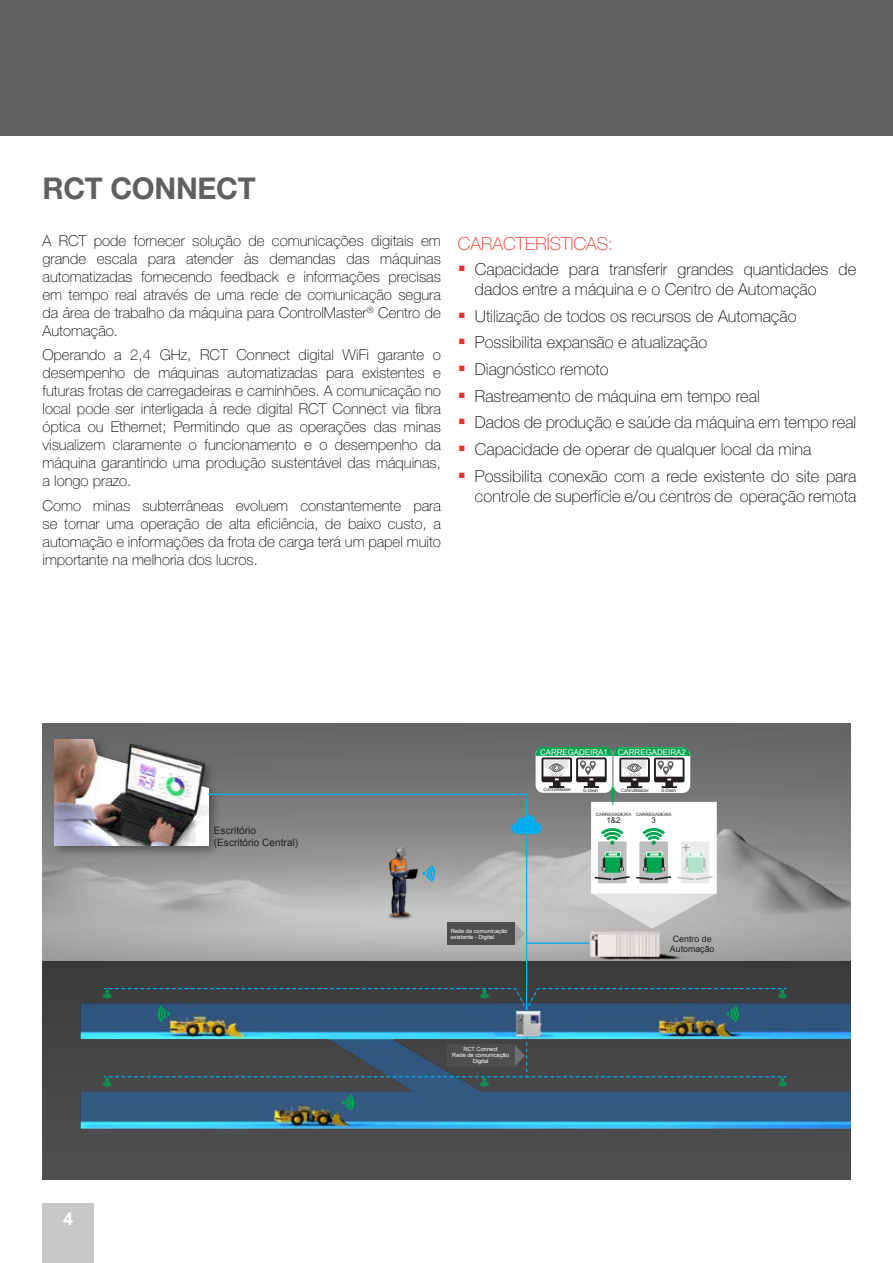
<style>
.page{position:relative;width:893px;height:1263px;background:#fff}
.page>*{position:absolute;margin:0;border:0;box-sizing:border-box;transform-origin:0 0}
.t1{font:700 30px "Helvetica Neue LT Std";letter-spacing:-.01em;color:#5f6062}
.t2{font:100 18px "Helvetica Neue LT Std";color:#ee3124}
.t3{font:700 18px "Arial";color:#fff}
.t4{font:100 16.5px/26.7px "Helvetica Neue LT Std";color:#000}
.t5{font:100 15px/18px "Helvetica Neue LT Std";color:#000;text-align:justify}
.t6{font:10.2px/12.1px "Arial";color:#231f20}
.t7{font:8.85px/10.6px "Arial";color:#231f20;text-align:center}
.t8{font:7.95px "Arial";color:#fff}
.t9{font:7.95px "Arial";color:#231f20}
.t10{font:5.7px/6.3px "Arial";color:#fff}
.t11{font:4.5px "Arial";color:#231f20}
.t12{font:4.35px "Arial";color:#231f20}
</style>
<div class="page">
<div style="left:0;top:0;width:893px;height:136px;background:#5f6062"></div>
<img style="left:43px;top:723px;width:807px;height:456px">
<img style="left:167px;top:737px;width:602px;height:300px">
<img style="left:43px;top:723px;width:300px;height:158px">
<img style="left:55px;top:739px;width:153px;height:106px">
<svg style="left:342px;top:1094px;width:12px;height:17px"></svg>
<svg style="left:102px;top:1037px;width:685px;height:49px;background:#424f56"></svg>
<div style="left:43px;top:1203px;width:51px;height:60px;background:#c7c7c8"></div>
<svg style="left:102px;top:747px;width:685px;height:275px;background:#868c8f"></svg>
<h1 class="t1" style="left:43px;top:170px;width:215px">RCT CONNECT</h1>
<p class="t5" style="left:43px;top:232px;width:400px">A RCT pode fornecer solução de comunicações digitais em grande escala para atender às demandas das máquinas automatizadas fornecendo feedback e informações precisas em tempo real através de uma rede de comunicação segura da área de trabalho da máquina para ControlMaster<sup>®</sup> Centro de Automação.</p>
<p class="t5" style="left:43px;top:346px;width:400px">Operando a 2,4 GHz, RCT Connect digital WiFi garante o desempenho de máquinas automatizadas para existentes e futuras frotas de carregadeiras e caminhões. A comunicação no local pode ser interligada à rede digital RCT Connect via fibra óptica ou Ethernet; Permitindo que as operações das minas visualizem claramente o funcionamento e o desempenho da máquina garantindo uma produção sustentável das máquinas, a longo prazo.</p>
<p class="t5" style="left:43px;top:496px;width:400px">Como minas subterrâneas evoluem constantemente para se tornar uma operação de alta eficiência, de baixo custo, a automação e informações da frota de carga terá um papel muito importante na melhoria dos lucros.</p>
<p class="t2" style="left:458px;top:234px;width:157px">CARACTERÍSTICAS:</p>
<p class="t4" style="left:475px;top:259px;width:383px;line-height:20.2px">Capacidade para transferir grandes quantidades de dados entre a máquina e o Centro de Automação</p>
<p class="t4" style="left:475px;top:303px;width:383px">Utilização de todos os recursos de Automação Possibilita expansão e atualização<br>Diagnóstico remoto<br>Rastreamento de máquina em tempo real<br>Dados de produção e saúde da máquina em tempo real Capacidade de operar de qualquer local da mina Possibilita conexão com a rede existente do site para</p>
<p class="t4" style="left:475px;top:483px;width:383px">controle de superfície e/ou centros de operação remota</p>
<p class="t6" style="left:214px;top:824px;width:86px">Escritório (Escritório Central)</p>
<p class="t3" style="left:63px;top:1206px;width:12px">4</p>
<p class="t8" style="left:540px;top:747px;width:69px">CARREGADEIRA1</p>
<p class="t12" style="left:543px;top:787px;width:29px">ControlMaster</p>
<p class="t12" style="left:583px;top:788px;width:17px">G-Dash</p>
<p class="t8" style="left:618px;top:747px;width:69px">CARREGADEIRA2</p>
<p class="t12" style="left:621px;top:787px;width:29px">ControlMaster</p>
<p class="t12" style="left:661px;top:788px;width:17px">G-Dash</p>
<p class="t11" style="left:596px;top:811px;width:37px">CARREGADEIRA</p>
<p class="t9" style="left:606px;top:815px;width:16px">1&amp;2</p>
<p class="t11" style="left:636px;top:811px;width:37px">CARREGADEIRA</p>
<p class="t9" style="left:651px;top:815px;width:6px">3</p>
<p class="t10" style="left:451px;top:928px;width:58px">Rede de comunicação existente - Digital</p>
<p class="t10" style="left:452px;top:1046px;width:58px;text-align:center">RCT Connect<br>Rede de comunicação<br>Digital</p>
<p class="t7" style="left:670px;top:933px;width:46px">Centro de<br>Automação</p>
</div>
